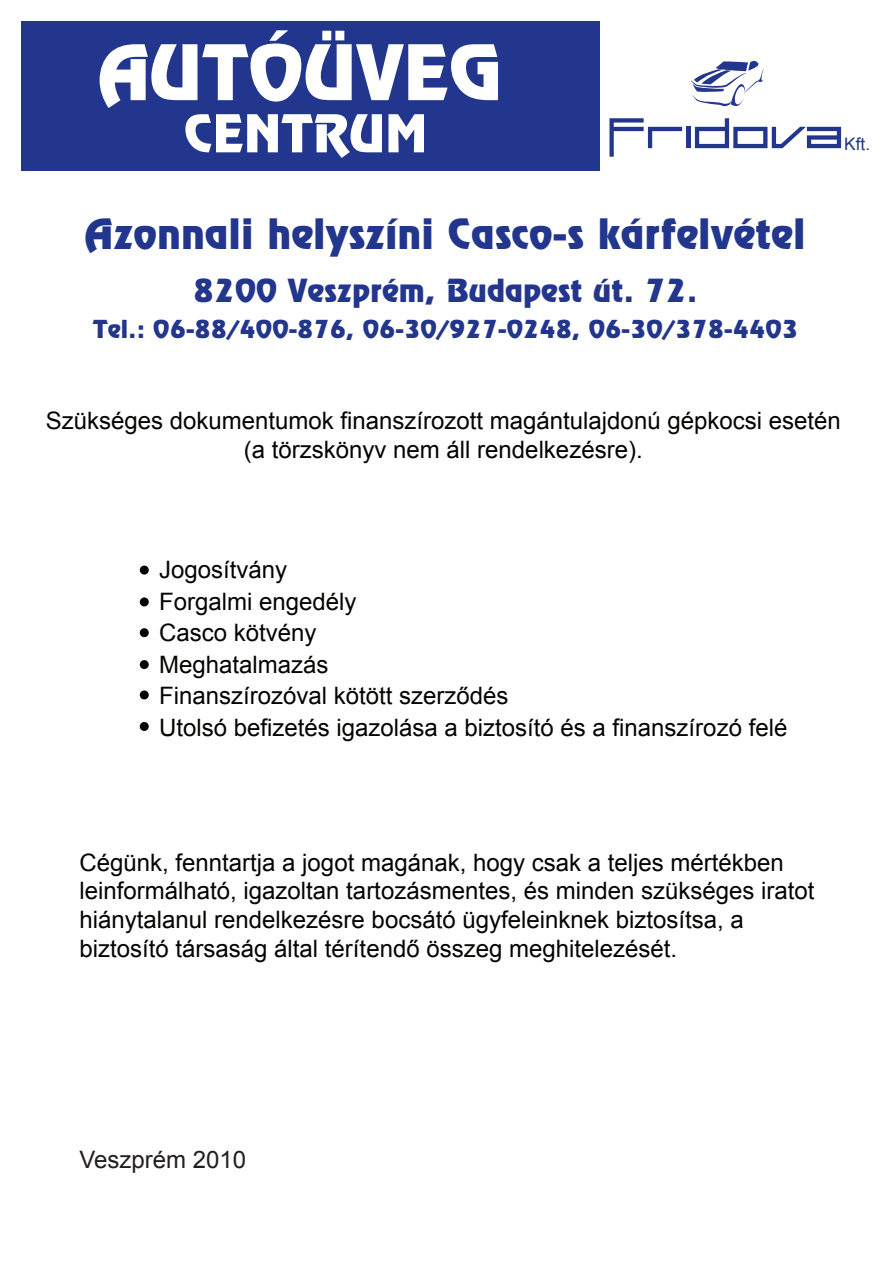
<style>
.page{position:relative;width:893px;height:1263px;background:#fff}
.page>*{position:absolute;margin:0;border:0;box-sizing:border-box;transform-origin:0 0}
.t1{font:75.45px "Revue HU Normal";color:#fff}
.t2{font:51.45px "Revue HU Normal";color:#fff}
.t3{font:41.4px "Revue HU Normal";color:#23368d}
.t4{font:31.5px "Revue HU Normal";color:#23368d}
.t5{font:24.45px "Revue HU Normal";color:#23368d}
.t6{font:24px/31.5px "Arial";color:#040503}
.t7{font:24px "Arial";color:#231f20}
.t8{font:17.25px "Arial";color:#23368d}
</style>
<div class="page">
<div style="left:22px;top:22px;width:578px;height:149px;background:#23368d"></div>
<svg style="left:690px;top:60px;width:74px;height:46px"></svg>
<svg style="left:695px;top:118px;width:146px;height:30px"></svg>
<div style="left:686px;top:127px;width:5px;height:21px;background:#23368d"></div>
<svg style="left:609px;top:118px;width:73px;height:39px"></svg>
<div style="left:140px;top:566px;width:9px;height:9px;background:#040503;border-radius:50%"></div>
<div style="left:140px;top:597px;width:9px;height:9px;background:#040503;border-radius:50%"></div>
<div style="left:140px;top:628px;width:9px;height:9px;background:#040503;border-radius:50%"></div>
<div style="left:140px;top:660px;width:9px;height:9px;background:#040503;border-radius:50%"></div>
<div style="left:140px;top:690px;width:9px;height:9px;background:#040503;border-radius:50%"></div>
<div style="left:140px;top:722px;width:9px;height:9px;background:#040503;border-radius:50%"></div>
<h1 class="t1" style="left:98px;top:27px;width:407px">AUTÓÜVEG</h1>
<h2 class="t2" style="left:184px;top:103px;width:245px">CENTRUM</h2>
<h3 class="t3" style="left:84px;top:209px;width:723px">Azonnali helyszíni Casco-s kárfelvétel</h3>
<h3 class="t4" style="left:193px;top:271px;width:506px">8200 Veszprém, Budapest út. 72.</h3>
<p class="t5" style="left:93px;top:314px;width:707px">Tel.: 06-88/400-876, 06-30/927-0248, 06-30/378-4403</p>
<p class="t8" style="left:844px;top:132px;width:27px">Kft.</p>
<p class="t6" style="left:46px;top:406px;width:797px;line-height:28.8px;text-align:center">Szükséges dokumentumok finanszírozott magántulajdonú gépkocsi esetén (a törzskönyv nem áll rendelkezésre).</p>
<p class="t6" style="left:159px;top:554px;width:630px">Jogosítvány<br>Forgalmi engedély<br>Casco kötvény<br>Meghatalmazás<br>Finanszírozóval kötött szerződés<br>Utolsó befizetés igazolása a biztosító és a finanszírozó felé</p>
<p class="t6" style="left:80px;top:848px;width:736px;line-height:28.8px">Cégünk, fenntartja a jogot magának, hogy csak a teljes mértékben leinformálható, igazoltan tartozásmentes, és minden szükséges iratot hiánytalanul rendelkezésre bocsátó ügyfeleinknek biztosítsa, a biztosító társaság által térítendő összeg meghitelezését.</p>
<p class="t7" style="left:80px;top:1143px;width:168px">Veszprém 2010</p>
</div>
